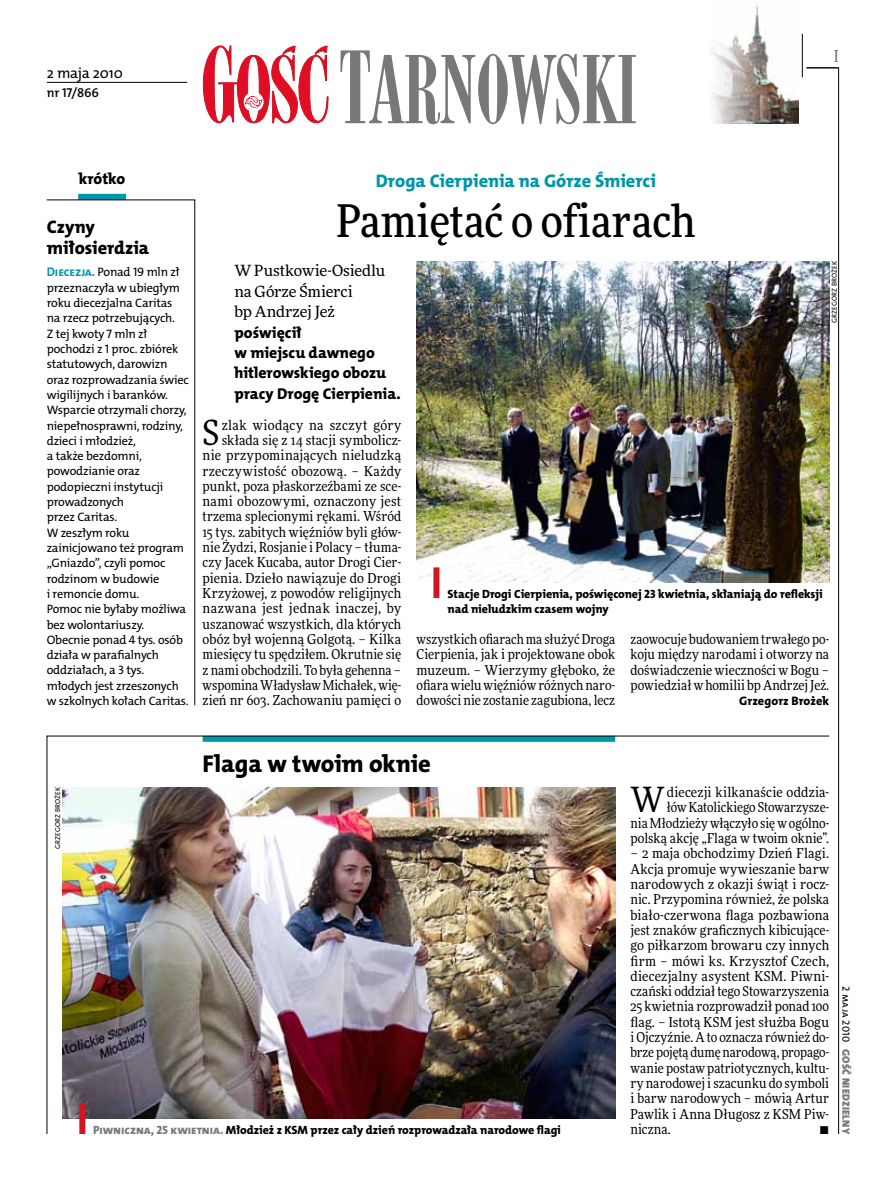
<style>
.page{position:relative;width:893px;height:1191px;background:#fff}
.page>*{position:absolute;margin:0;border:0;box-sizing:border-box;transform-origin:0 0}
.t1{font:500 45px "Freeday Narrow";color:#000}
.t2{font:34.8px "Freeday Narrow News";color:#000}
.t3{font:24.45px "The Mix HP8 Ex Bld";letter-spacing:-.005em;color:#000}
.t4{font:18.3px "The Mix HP8 Ex Bld";color:#0096aa}
.t5{font:18.3px/21.6px "The Mix HP8 Ex Bld";letter-spacing:-.005em;color:#000}
.t6{font:500 16.5px "Freeday Narrow";color:#787779;scale:.9 1}
.t7{font:15.75px/20.4px "The Mix HP8 Ex Bld";color:#000}
.t8{font:15.45px/20.4px "Freeday News";letter-spacing:-.01em;color:#000}
.t9{font:14.85px "The Mix HP5 Plain";letter-spacing:-.02em;color:#000}
.t10{font:13.65px/15.3px "Freeday Narrow News";letter-spacing:.005em;color:#000;text-align:justify}
.t11{font:12.9px "The Mix HP6 Se Bld";letter-spacing:-.005em;color:#000}
.t12{font:12.3px/15.3px "The Mix HP5 Plain";letter-spacing:-.015em;color:#000}
.t13{font:12.3px "The Mix HP8 Ex Bld";letter-spacing:.005em;color:#000}
.t14{font:12px/15.3px "The Mix HP8 Ex Bld";letter-spacing:-.005em;color:#000}
.t15{font:10.5px "The Mix HP9 Blk";letter-spacing:.025em;color:#787779}
.t16{font:10.5px "The Mix HP5 Plain";color:#000}
.t17{font:7.2px "The Mix HP5 Plain";letter-spacing:.015em;color:#000}
.s1{font-family:"The Mix HP7 Bld";font-size:12.6px;color:#0096aa}
.s2{color:#787779}
</style>
<div class="page">
<hr style="left:838px;top:68px;width:1px;height:1066px;background:#000">
<hr style="left:802px;top:34px;width:1px;height:43px;background:#000">
<svg style="left:47px;top:735px;width:783px;height:399px"></svg>
<hr style="left:806px;top:68px;width:33px;height:1px;background:#000">
<svg style="left:203px;top:45px;width:125px;height:78px"></svg>
<svg style="left:340px;top:50px;width:296px;height:74px"></svg>
<img style="left:712px;top:3px;width:86px;height:120px">
<hr style="left:47px;top:82px;width:140px;height:1px;background:#000">
<img style="left:62px;top:787px;width:553px;height:331px">
<div style="left:79px;top:1103px;width:6px;height:31px;background:#d3151f"></div>
<img style="left:416px;top:261px;width:413px;height:322px">
<div style="left:433px;top:567px;width:6px;height:31px;background:#d3151f"></div>
<div style="left:78px;top:194px;width:48px;height:6px;background:#0096aa"></div>
<svg style="left:46px;top:199px;width:149px;height:506px"></svg>
<p class="t9" style="left:47px;top:63px;width:78px">2 maja 2010</p>
<p class="t11" style="left:47px;top:85px;width:54px">nr 17/866</p>
<p class="t6" style="left:834px;top:46px;width:6px">I</p>
<h3 class="t4" style="left:376px;top:169px;width:281px">Droga Cierpienia na Górze Śmierci</h3>
<h1 class="t1" style="left:336px;top:193px;width:361px">Pamiętać o ofiarach</h1>
<p class="t7" style="left:79px;top:168px;width:48px">krótko</p>
<h3 class="t5" style="left:47px;top:216px;width:104px">Czyny miłosierdzia</h3>
<p class="t12" style="left:47px;top:265px;width:144px"><span class="s1">Diecezja.</span> Ponad 19 mln zł przeznaczyła w ubiegłym roku diecezjalna Caritas na rzecz potrzebujących.<br>Z tej kwoty 7 mln zł pochodzi z 1 proc. zbiórek statutowych, darowizn oraz rozprowadzania świec wigilijnych i baranków.<br>Wsparcie otrzymali chorzy, niepełnosprawni, rodziny, dzieci i młodzież,<br>a także bezdomni, powodzianie oraz podopieczni instytucji prowadzonych<br>przez Caritas.<br>W zeszłym roku zainicjowano też program „Gniazdo”, czyli pomoc rodzinom w budowie<br>i remoncie domu.<br>Pomoc nie byłaby możliwa bez wolontariuszy.<br>Obecnie ponad 4 tys. osób działa w parafialnych oddziałach, a 3 tys. młodych jest zrzeszonych w szkolnych kołach Caritas.</p>
<p class="t8" style="left:234px;top:260px;width:152px">W Pustkowie-Osiedlu na Górze Śmierci<br>bp Andrzej Jeż</p>
<p class="t17" style="left:830px;top:323px;width:63px;rotate:-90deg">Grzegorz Brożek</p>
<p class="t7" style="left:234px;top:322px;width:168px">poświęcił<br>w miejscu dawnego hitlerowskiego obozu pracy Drogę Cierpienia.</p>
<p class="t10" style="left:203px;top:417px;width:200px;text-align:right">zlak wiodący na szczyt góry składa się z 14 stacji symbolicz&shy;nie przypominających nieludzką rzeczywistość obozową. – Każdy punkt, poza płaskorzeźbami ze sce&shy;nami obozowymi, oznaczony jest trzema splecionymi rękami. Wśród 15 tys. zabitych więźniów byli głów&shy;nie Żydzi, Rosjanie i Polacy – tłuma&shy;czy Jacek Kucaba, autor Drogi Cier&shy;pienia. Dzieło nawiązuje do Drogi Krzyżowej, z powodów religijnych nazwana jest jednak inaczej, by uszanować wszystkich, dla których obóz był wojenną Golgotą. – Kilka miesięcy tu spędziłem. Okrutnie się z nami obchodzili. To była gehenna – wspomina Władysław Michałek, wię&shy;zień nr 603. Zachowaniu pamięci o</p>
<h2 class="t2" style="left:203px;top:411px;width:18px">S</h2>
<p class="t14" style="left:448px;top:586px;width:376px">Stacje Drogi Cierpienia, poświęconej 23 kwietnia, skłaniają do refleksji nad nieludzkim czasem wojny</p>
<p class="t10" style="left:417px;top:631px;width:200px">wszystkich ofiarach ma służyć Droga Cierpienia, jak i projektowane obok muzeum. – Wierzymy głęboko, że ofiara wielu więźniów różnych naro&shy;dowości nie zostanie zagubiona, lecz</p>
<p class="t10" style="left:630px;top:631px;width:200px">zaowocuje budowaniem trwałego po&shy;koju między narodami i otworzy na doświadczenie wieczności w Bogu – powiedział w homilii bp Andrzej Jeż.</p>
<p class="t13" style="left:739px;top:693px;width:92px">Grzegorz Brożek</p>
<p class="t17" style="left:53px;top:849px;width:63px;rotate:-90deg">Grzegorz Brożek</p>
<h3 class="t3" style="left:203px;top:747px;width:230px">Flaga w twoim oknie</h3>
<p class="t14" style="left:93px;top:1122px;width:469px"><span class="s2">Piwniczna, 25 kwietnia.</span> Młodzież z KSM przez cały dzień rozprowadzała narodowe flagi</p>
<p class="t10" style="left:630px;top:784px;width:200px;text-align:right">diecezji kilkanaście oddzia-<br>łów Katolickiego Stowarzysze-<br>nia Młodzieży włączyło się w ogólno&shy;polską akcję „Flaga w twoim oknie”.</p>
<p class="t10" style="left:630px;top:845px;width:200px">– 2 maja obchodzimy Dzień Flagi.<br>Akcja promuje wywieszanie barw narodowych z okazji świąt i rocz&shy;nic. Przypomina również, że polska biało-czerwona flaga pozbawiona jest znaków graficznych kibicujące&shy;go piłkarzom browaru czy innych firm – mówi ks. Krzysztof Czech, diecezjalny asystent KSM. Piwni&shy;czański oddział tego Stowarzyszenia 25 kwietnia rozprowadził ponad 100 flag. – Istotą KSM jest służba Bogu i Ojczyźnie. A to oznacza również do&shy;brze pojętą dumę narodową, propago&shy;wanie postaw patriotycznych, kultu&shy;ry narodowej i szacunku do symboli i barw narodowych – mówią Artur Pawlik i Anna Długosz z KSM Piw&shy;niczna.</p>
<h2 class="t2" style="left:630px;top:778px;width:36px">W</h2>
<p class="t10" style="left:819px;top:1121px;width:11px">•</p>
<p class="t16" style="left:853px;top:986px;width:58px;rotate:90deg">2 maja 2010</p>
<p class="t15" style="left:853px;top:1049px;width:86px;rotate:90deg">Gość Niedzielny</p>
</div>
